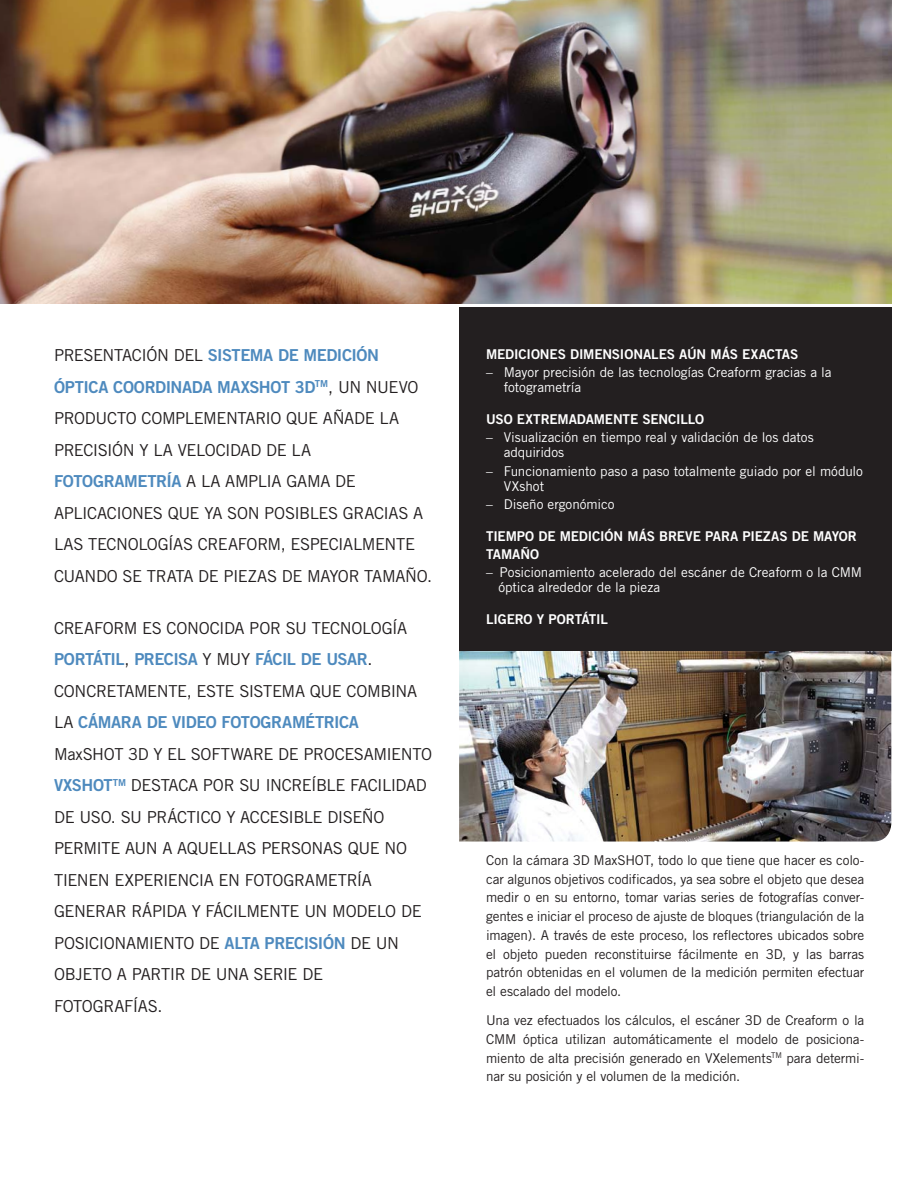
<style>
.page{position:relative;width:917px;height:1188px;background:#fff}
.page>*{position:absolute;margin:0;border:0;box-sizing:border-box;transform-origin:0 0}
.t1{font:16.5px/31.5px "Trade Gothic";letter-spacing:-.025em;color:#231f20}
.t2{font:16.5px/31.5px "Trade Gothic Bold Two";letter-spacing:-.025em;color:#4e8abe}
.t3{font:13.5px/18.8px "Trade Gothic";letter-spacing:-.015em;color:#231f20;text-align:justify}
.t4{font:13.5px/15px "Trade Gothic";letter-spacing:-.005em;color:#fff}
.t5{font:13.5px/18px "Trade Gothic Bold Two";letter-spacing:-.01em;color:#fff}
.s1{font-family:"Trade Gothic";color:#231f20}
.s2{font-family:"Trade Gothic Bold Two";color:#4e8abe}
</style>
<div class="page">
<img style="left:0;top:0;width:891px;height:303px">
<div style="left:459px;top:307px;width:432px;height:344px;background:#231f20"></div>
<img style="left:459px;top:651px;width:432px;height:191px">
<p class="t2" style="left:54px;top:341px;width:366px"><span class="s1">PRESENTACIÓN DEL</span> SISTEMA DE MEDICIÓN<br>ÓPTICA COORDINADA MAXSHOT 3D<sup>TM</sup><span class="s1">, UN NUEVO</span></p>
<p class="t1" style="left:54px;top:404px;width:380px">PRODUCTO COMPLEMENTARIO QUE AÑADE LA PRECISIÓN Y LA VELOCIDAD DE LA <span class="s2">FOTOGRAMETRÍA</span> A LA AMPLIA GAMA DE APLICACIONES QUE YA SON POSIBLES GRACIAS A LAS TECNOLOGÍAS CREAFORM, ESPECIALMENTE CUANDO SE TRATA DE PIEZAS DE MAYOR TAMAÑO.</p>
<p class="t1" style="left:54px;top:614px;width:354px">CREAFORM ES CONOCIDA POR SU TECNOLOGÍA</p>
<p class="t2" style="left:54px;top:645px;width:320px">PORTÁTIL<span class="s1">,</span> PRECISA <span class="s1">Y MUY</span> FÁCIL DE USAR<span class="s1">.</span></p>
<p class="t1" style="left:54px;top:677px;width:364px">CONCRETAMENTE, ESTE SISTEMA QUE COMBINA</p>
<p class="t2" style="left:54px;top:708px;width:306px"><span class="s1">LA</span> CÁMARA DE VIDEO FOTOGRAMÉTRICA</p>
<p class="t1" style="left:54px;top:740px;width:379px">MaxSHOT 3D Y EL SOFTWARE DE PROCESAMIENTO <span class="s2">VXSHOT</span><sup>TM</sup> DESTACA POR SU INCREÍBLE FACILIDAD DE USO. SU PRÁCTICO Y ACCESIBLE DISEÑO PERMITE AUN A AQUELLAS PERSONAS QUE NO TIENEN EXPERIENCIA EN FOTOGRAMETRÍA GENERAR RÁPIDA Y FÁCILMENTE UN MODELO DE POSICIONAMIENTO DE <span class="s2">ALTA PRECISIÓN</span> DE UN OBJETO A PARTIR DE UNA SERIE DE FOTOGRAFÍAS.</p>
<p class="t5" style="left:486px;top:346px;width:314px">MEDICIONES DIMENSIONALES AÚN MÁS EXACTAS</p>
<p class="t4" style="left:504px;top:366px;width:329px;text-indent:-18px">– Mayor precisión de las tecnologías Creaform gracias a la fotogrametría</p>
<p class="t5" style="left:486px;top:411px;width:220px">USO EXTREMADAMENTE SENCILLO</p>
<p class="t4" style="left:504px;top:431px;width:311px;text-indent:-18px">– Visualización en tiempo real y validación de los datos adquiridos</p>
<p class="t4" style="left:504px;top:465px;width:361px;text-indent:-18px">– Funcionamiento paso a paso totalmente guiado por el módulo<br>VXshot</p>
<p class="t4" style="left:486px;top:498px;width:130px">– Diseño ergonómico</p>
<p class="t5" style="left:486px;top:528px;width:372px">TIEMPO DE MEDICIÓN MÁS BREVE PARA PIEZAS DE MAYOR<br>TAMAÑO</p>
<p class="t4" style="left:498px;top:566px;width:365px;text-indent:-12px">– Posicionamiento acelerado del escáner de Creaform o la CMM óptica alrededor de la pieza</p>
<p class="t5" style="left:486px;top:611px;width:123px">LIGERO Y PORTÁTIL</p>
<p class="t3" style="left:486px;top:852px;width:380px">Con la cámara 3D MaxSHOT, todo lo que tiene que hacer es colo&shy;car algunos objetivos codificados, ya sea sobre el objeto que desea medir o en su entorno, tomar varias series de fotografías conver&shy;gentes e iniciar el proceso de ajuste de bloques (triangulación de la imagen). A través de este proceso, los reflectores ubicados sobre el objeto pueden reconstituirse fácilmente en 3D, y las barras patrón obtenidas en el volumen de la medición permiten efectuar el escalado del modelo.</p>
<p class="t3" style="left:486px;top:1012px;width:380px">Una vez efectuados los cálculos, el escáner 3D de Creaform o la CMM óptica utilizan automáticamente el modelo de posiciona&shy;miento de alta precisión generado en VXelements<sup>TM</sup> para determi&shy;nar su posición y el volumen de la medición.</p>
</div>
